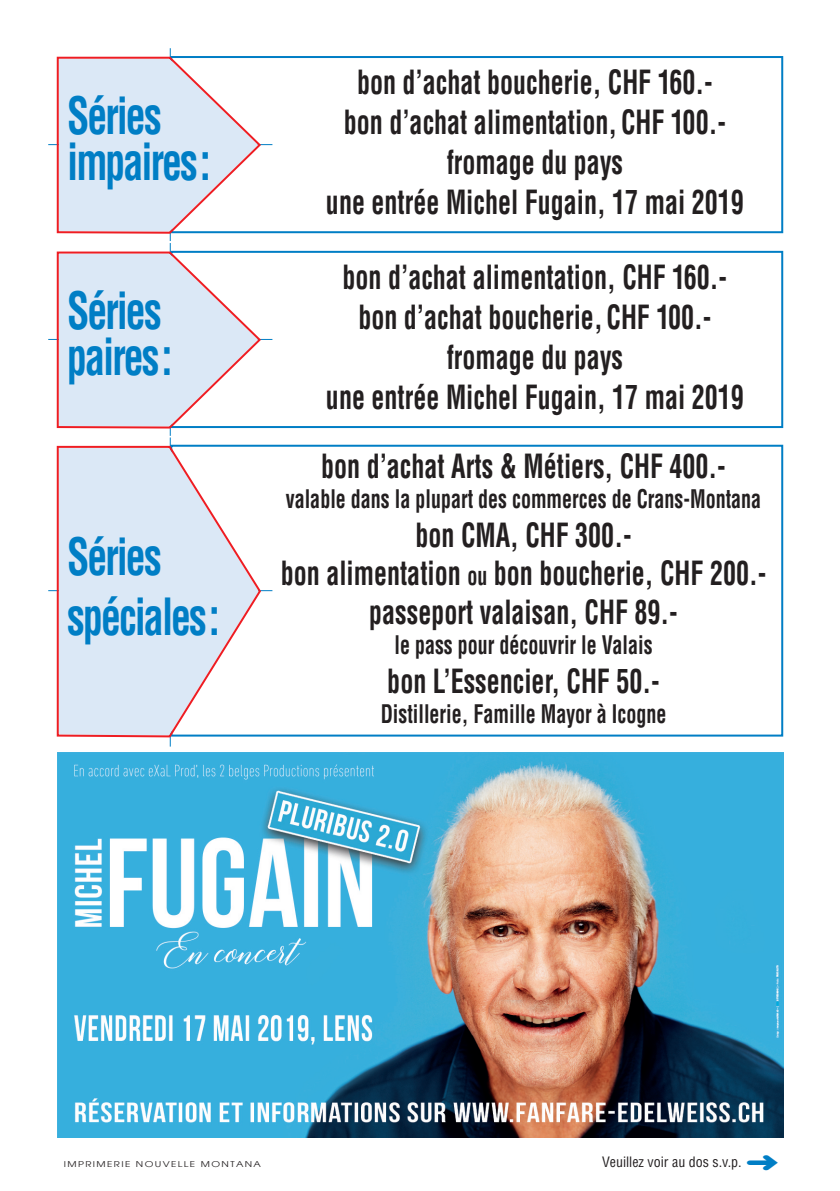
<style>
.page{position:relative;width:840px;height:1191px;background:#fff}
.page>*{position:absolute;margin:0;border:0;box-sizing:border-box;transform-origin:0 0}
.t1{font:700 condensed 50px/46px "Helvetica";letter-spacing:-.05em;color:#007ec5;scale:.8 1}
.t2{font:700 condensed 32.4px/40px "Helvetica";color:#231f20;text-align:center;scale:.8 1}
.t3{font:700 condensed 25px "Helvetica";color:#231f20;scale:.8 1}
.t4{font:condensed 14px "Helvetica";color:#231f20}
.t5{font:8px "Avant Garde";letter-spacing:.14em;color:#231f20;scale:1.25 1}
.s1{font-size:25px}
.s2{color:#007ec5}
</style>
<div class="page">
<div style="left:170px;top:56px;width:612px;height:177px;border:2px solid #007ec5"></div>
<hr style="left:170px;top:48px;width:1px;height:193px;background:#007ec5">
<hr style="left:48px;top:144px;width:224px;height:1px;background:#007ec5">
<svg style="left:57px;top:57px;width:204px;height:177px"></svg>
<div style="left:170px;top:251px;width:612px;height:177px;border:2px solid #007ec5"></div>
<hr style="left:170px;top:243px;width:1px;height:193px;background:#007ec5">
<hr style="left:48px;top:339px;width:224px;height:1px;background:#007ec5">
<svg style="left:57px;top:251px;width:204px;height:177px"></svg>
<div style="left:170px;top:445px;width:612px;height:291px;border:2px solid #007ec5"></div>
<hr style="left:170px;top:437px;width:1px;height:309px;background:#007ec5">
<hr style="left:48px;top:590px;width:224px;height:1px;background:#007ec5">
<svg style="left:57px;top:446px;width:204px;height:291px"></svg>
<img style="left:58px;top:752px;width:724px;height:385px">
<h1 class="t1" style="left:67px;top:94px;width:181px">Séries impaires:</h1>
<h1 class="t1" style="left:67px;top:289px;width:133px">Séries paires:</h1>
<h1 class="t1" style="left:67px;top:528px;width:192px;line-height:60px">Séries spéciales:</h1>
<p class="t2" style="left:326px;top:63px;width:523px">bon d’achat boucherie, CHF 160.-<br>bon d’achat alimentation, CHF 100.- fromage du pays<br>une entrée Michel Fugain, 17 mai 2019</p>
<p class="t2" style="left:326px;top:257px;width:523px">bon d’achat alimentation, CHF 160.- bon d’achat boucherie, CHF 100.- fromage du pays<br>une entrée Michel Fugain, 17 mai 2019</p>
<p class="t2" style="left:321px;top:447px;width:507px">bon d’achat Arts &amp; Métiers, CHF 400.-</p>
<p class="t3" style="left:286px;top:485px;width:595px">valable dans la plupart des commerces de Crans-Montana</p>
<p class="t2" style="left:280px;top:516px;width:608px;line-height:38.6px">bon CMA, CHF 300.-<br>bon alimentation <span class="s1">ou</span> bon boucherie, CHF 200.- passeport valaisan, CHF 89.-</p>
<p class="t3" style="left:394px;top:631px;width:324px">le pass pour découvrir le Valais</p>
<p class="t2" style="left:387px;top:661px;width:342px">bon L’Essencier, CHF 50.-</p>
<p class="t3" style="left:380px;top:699px;width:358px">Distillerie, Famille Mayor à Icogne</p>
<p class="t5" style="left:64px;top:1158px;width:159px">IMPRIMERIE NOUVELLE MONTANA</p>
<p class="t4" style="left:602px;top:1153px;width:178px">Veuillez voir au dos s.v.p. <span class="s2">➜</span></p>
</div>
